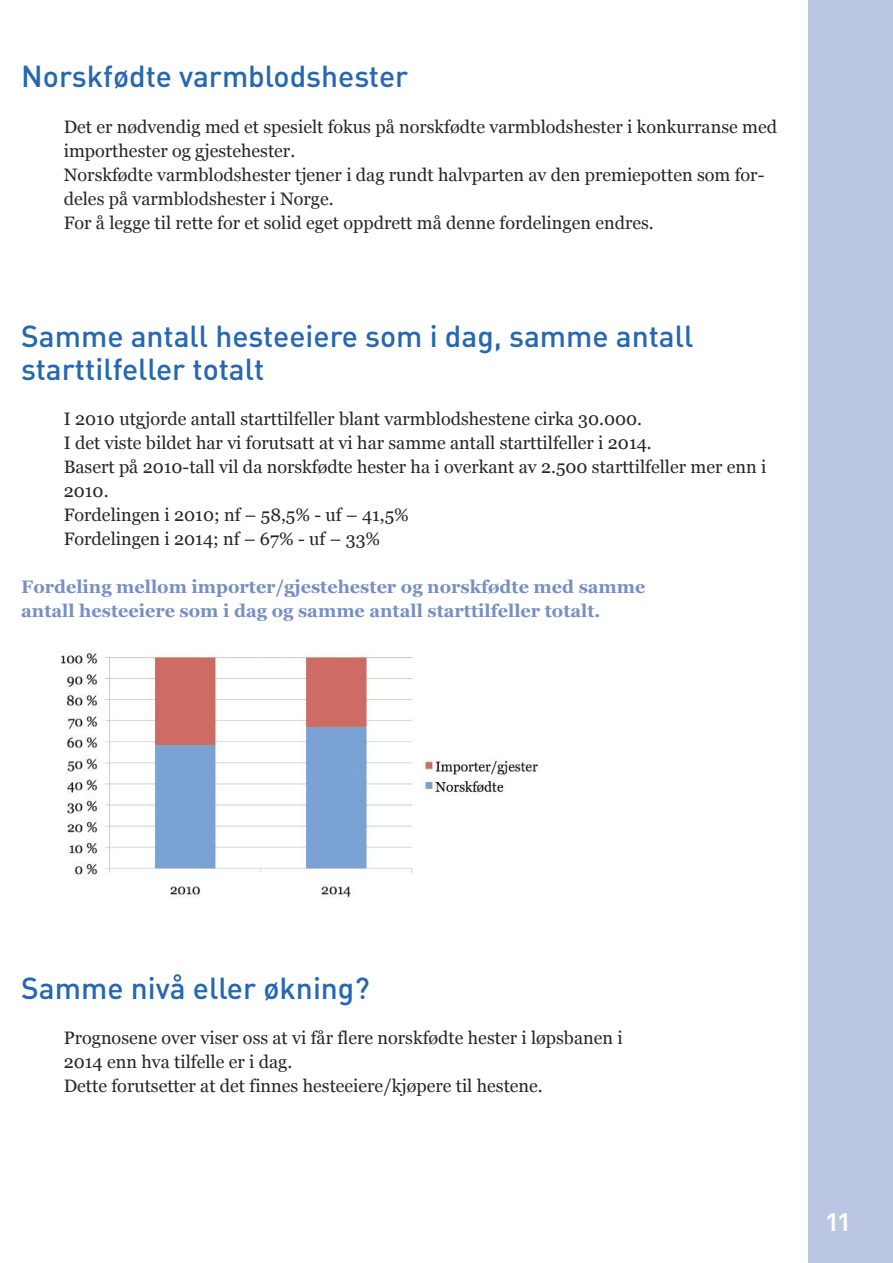
<style>
.page{position:relative;width:893px;height:1263px;background:#fff}
.page>*{position:absolute;margin:0;border:0;box-sizing:border-box;transform-origin:0 0}
.t1{font:30px/33px "DIN Medium Alternate";color:#2567b0}
.t2{font:30px "DIN Medium Alternate";color:#fff}
.t3{font:18px/24px "Georgia";color:#272627}
.t4{font:700 18px/24px "Georgia";color:#768fc5}
</style>
<div class="page">
<div style="left:808px;top:0;width:85px;height:1263px;background:#bbc7e2"></div>
<img style="left:61px;top:652px;width:479px;height:246px">
<h1 class="t1" style="left:21px;top:61px;width:389px">Norskfødte varmblodshester</h1>
<p class="t3" style="left:64px;top:114px;width:715px">Det er nødvendig med et spesielt fokus på norskfødte varmblodshester i konkurranse med importhester og gjestehester.<br>Norskfødte varmblodshester tjener i dag rundt halvparten av den premiepotten som for&shy;deles på varmblodshester i Norge.<br>For å legge til rette for et solid eget oppdrett må denne fordelingen endres.</p>
<h1 class="t1" style="left:21px;top:320px;width:674px">Samme antall hesteeiere som i dag, samme antall starttilfeller totalt</h1>
<p class="t3" style="left:64px;top:407px;width:704px">I 2010 utgjorde antall starttilfeller blant varmblodshestene cirka 30.000.<br>I det viste bildet har vi forutsatt at vi har samme antall starttilfeller i 2014.<br>Basert på 2010-tall vil da norskfødte hester ha i overkant av 2.500 starttilfeller mer enn i 2010.<br>Fordelingen i 2010; nf – 58,5% - uf – 41,5%<br>Fordelingen i 2014; nf – 67% - uf – 33%</p>
<p class="t4" style="left:21px;top:575px;width:626px">Fordeling mellom importer/gjestehester og norskfødte med samme antall hesteeiere som i dag og samme antall starttilfeller totalt.</p>
<h1 class="t1" style="left:21px;top:972px;width:350px">Samme nivå eller økning?</h1>
<p class="t3" style="left:64px;top:1026px;width:560px">Prognosene over viser oss at vi får flere norskfødte hester i løpsbanen i<br>2014 enn hva tilfelle er i dag.<br>Dette forutsetter at det finnes hesteeiere/kjøpere til hestene.</p>
<h1 class="t2" style="left:826px;top:1203px;width:26px">11</h1>
</div>
